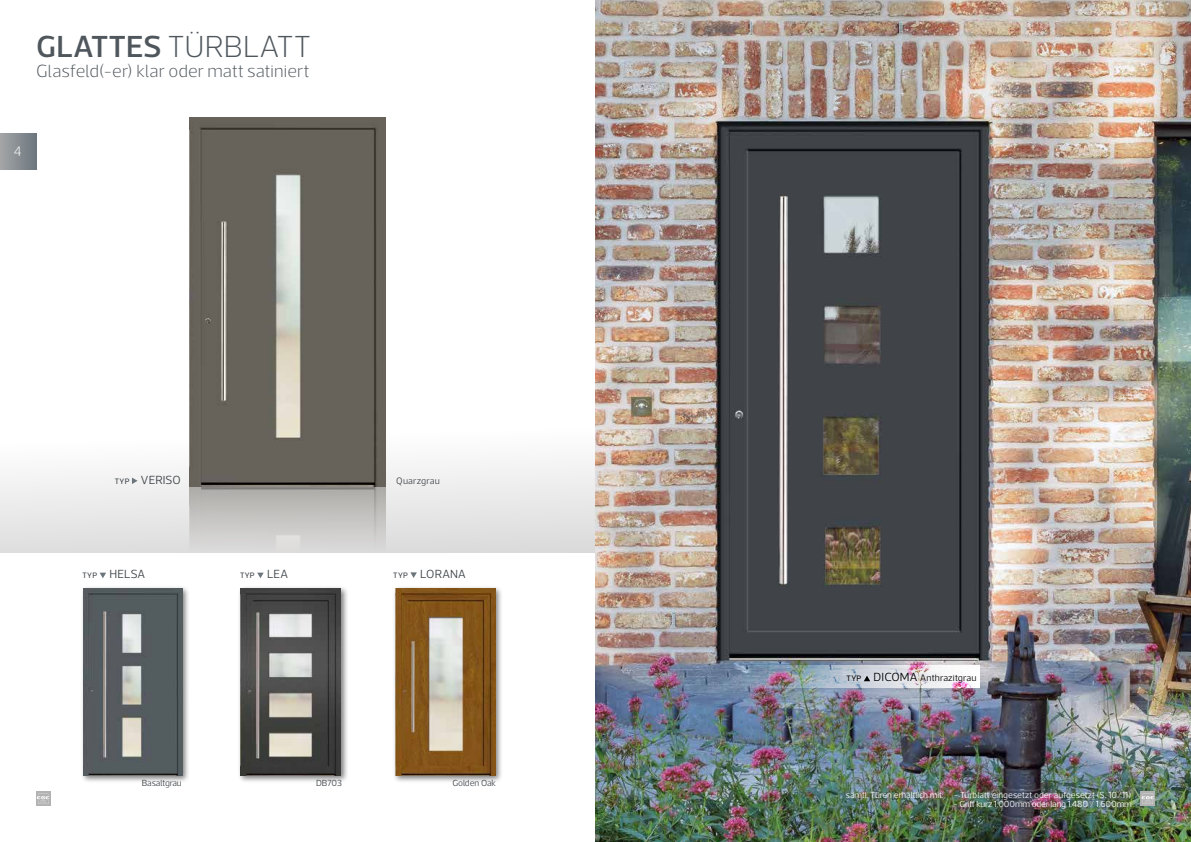
<style>
.page{position:relative;width:1191px;height:842px;background:#fff}
.page>*{position:absolute;margin:0;border:0;box-sizing:border-box;transform-origin:0 0}
.t1{font:200 31px "Acto";letter-spacing:.005em;color:#4f575d}
.t2{font:200 18px "Acto";letter-spacing:.005em;color:#4f575d}
.t3{font:200 14px "Acto";color:#fff}
.t4{font:300 12px "Acto";letter-spacing:.01em;color:#3b4247}
.t5{font:300 9.5px "Acto";letter-spacing:.02em;color:#000}
.t6{font:300 9.5px "Acto";letter-spacing:.02em;color:#3b4247}
.t7{font:300 9px "Acto";letter-spacing:-.01em;color:#fff}
.t8{font:300 9px "Acto";letter-spacing:-.01em;color:#3b4247}
.t9{font:8px "Acto";color:#3b4247}
.s1{font-weight:500}
.s2{font-weight:400;font-size:8px}
.s3{font-weight:300;font-size:12px}
.s4{font-size:12px}
</style>
<div class="page">
<div style="left:0;top:418px;width:595px;height:135px;background:linear-gradient(to bottom,#fff,#dddcdc)"></div>
<div style="left:0;top:133px;width:36px;height:36px;background:linear-gradient(to right,#a4a6a8,#6f797f)"></div>
<svg style="left:36px;top:792px;width:14px;height:14px"></svg>
<svg style="left:37px;top:794px;width:12px;height:10px"></svg>
<svg style="left:132px;top:478px;width:6px;height:6px"></svg>
<img style="left:189px;top:118px;width:197px;height:434px">
<svg style="left:410px;top:572px;width:7px;height:6px"></svg>
<svg style="left:100px;top:573px;width:6px;height:5px"></svg>
<svg style="left:257px;top:573px;width:7px;height:5px"></svg>
<div style="left:80px;top:585px;width:110px;height:198px;background:#000;opacity:.5"></div>
<img style="left:83px;top:588px;width:100px;height:187px">
<div style="left:392px;top:585px;width:111px;height:198px;background:#000;opacity:.5"></div>
<img style="left:395px;top:588px;width:100px;height:187px">
<div style="left:238px;top:585px;width:110px;height:198px;background:#000;opacity:.5"></div>
<img style="left:241px;top:588px;width:99px;height:187px">
<img style="left:595px;top:0;width:596px;height:842px">
<svg style="left:1140px;top:792px;width:15px;height:14px"></svg>
<svg style="left:1141px;top:794px;width:13px;height:10px"></svg>
<img style="left:717px;top:665px;width:262px;height:23px">
<div style="left:842px;top:668px;width:139px;height:20px;background:#fff;opacity:.75"></div>
<svg style="left:863px;top:676px;width:7px;height:5px"></svg>
<h1 class="t1" style="left:36px;top:29px;width:276px"><span class="s1">GLATTES</span> TÜRBLATT</h1>
<h2 class="t2" style="left:36px;top:61px;width:275px">Glasfeld(-er) klar oder matt satiniert</h2>
<h3 class="t3" style="left:14px;top:143px;width:9px">4</h3>
<h3 class="t4" style="left:115px;top:473px;width:67px"><span class="s2">TYP</span> VERISO</h3>
<p class="t6" style="left:396px;top:475px;width:45px">Quarzgrau</p>
<h3 class="t4" style="left:82px;top:567px;width:64px"><span class="s2">TYP</span> HELSA</h3>
<p class="t9" style="left:240px;top:571px;width:49px">TYP <span class="s3">LEA</span></p>
<h3 class="t4" style="left:393px;top:567px;width:74px"><span class="s2">TYP</span> LORANA</h3>
<p class="t8" style="left:142px;top:777px;width:41px">Basaltgrau</p>
<p class="t8" style="left:316px;top:777px;width:27px">DB703</p>
<p class="t8" style="left:452px;top:778px;width:45px">Golden Oak</p>
<p class="t5" style="left:846px;top:673px;width:131px"><span class="s2">TYP</span> <span class="s4">DICOMA</span> Anthrazitgrau</p>
<p class="t7" style="left:846px;top:789px;width:287px">sämtl. Türen erhältlich mit: - Türblatt eingesetzt oder aufgesetzt (S. 10/11)</p>
<p class="t7" style="left:954px;top:798px;width:179px">- Griff kurz 1.000mm oder lang 1.480 / 1.600mm</p>
</div>
